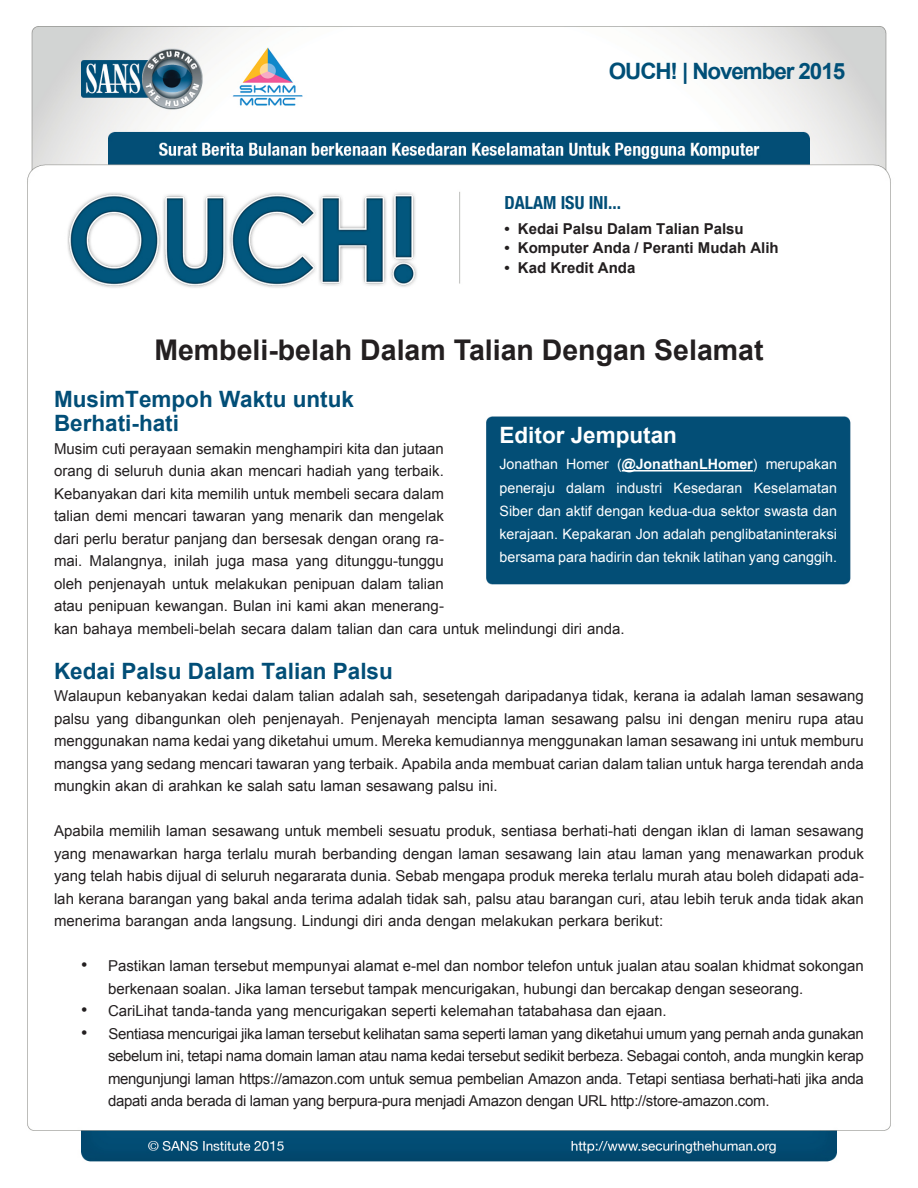
<style>
.page{position:relative;width:918px;height:1188px;background:#fff}
.page>*{position:absolute;margin:0;border:0;box-sizing:border-box;transform-origin:0 0}
.t1{font:700 28.5px "Arial";color:#231f20}
.MainText{font:700 22.5px "Arial";color:#024e77}
.t2{font:700 22.5px "Arial";letter-spacing:-.05em;color:#004f77}
.t3{font:700 22.5px "Arial";color:#fff}
.t4{font:700 condensed 18px "Helvetica Neue";color:#024e77}
.t5{font:18px "Arial";color:#231f20}
.MainText-2{font:15px/22.5px "Arial";color:#231f20;text-align:justify}
.MainText-3{font:15px "Arial";letter-spacing:-.02em;color:#231f20}
.t6{font:700 15px "Arial";color:#231f20}
.t7{font:14.25px/23.2px "Arial";color:#fff}
.t8{font:700 14.25px "Arial";color:#fff}
.s1{font-weight:400}
</style>
<div class="page">
<img style="left:27px;top:26px;width:864px;height:1136px">
<hr style="left:622px;top:470px;width:131px;height:2px;background:#fff">
<p class="t2" style="left:609px;top:56px;width:238px">OUCH! | November 2015</p>
<p class="t4" style="left:504px;top:188px;width:118px">DALAM ISU INI...</p>
<p class="t6" style="left:504px;top:219px;width:7px">•</p>
<p class="t6" style="left:518px;top:219px;width:227px">Kedai Palsu Dalam Talian Palsu</p>
<p class="t6" style="left:504px;top:238px;width:7px">•</p>
<p class="t6" style="left:518px;top:238px;width:262px">Komputer Anda / Peranti Mudah Alih</p>
<p class="t6" style="left:504px;top:258px;width:7px">•</p>
<p class="t6" style="left:518px;top:258px;width:119px">Kad Kredit Anda</p>
<p class="t1" style="left:154px;top:331px;width:611px">Membeli-belah Dalam Talian Dengan Selamat</p>
<p class="MainText" style="left:54px;top:384px;width:302px">MusimTempoh Waktu untuk</p>
<p class="MainText" style="left:54px;top:408px;width:127px">Berhati-hati</p>
<p class="MainText-2" style="left:54px;top:437px;width:391px">Musim cuti perayaan semakin menghampiri kita dan jutaan orang di seluruh dunia akan mencari hadiah yang terbaik.<br>Kebanyakan dari kita memilih untuk membeli secara dalam talian demi mencari tawaran yang menarik dan mengelak</p>
<p class="MainText-2" style="left:336px;top:550px;width:110px">ditunggu-tunggu</p>
<p class="t3" style="left:500px;top:420px;width:179px">Editor Jemputan</p>
<p class="t8" style="left:617px;top:455px;width:142px"><span class="s1">(</span>@JonathanLHomer<span class="s1">)</span></p>
<p class="t7" style="left:500px;top:453px;width:60px">Jonathan</p>
<p class="t7" style="left:566px;top:453px;width:44px">Homer</p>
<p class="t7" style="left:766px;top:453px;width:73px">merupakan</p>
<p class="t7" style="left:500px;top:476px;width:339px">peneraju<br>Siber dan aktif dengan kedua-dua sektor swasta dan kerajaan. Kepakaran Jon adalah penglibataninteraksi bersama para hadirin dan teknik latihan yang canggih.</p>
<p class="t7" style="left:566px;top:476px;width:40px">dalam</p>
<p class="t7" style="left:616px;top:476px;width:47px">industri</p>
<p class="t7" style="left:674px;top:476px;width:70px">Kesedaran</p>
<p class="t7" style="left:754px;top:476px;width:85px">Keselamatan</p>
<p class="MainText-2" style="left:54px;top:527px;width:391px">dari perlu beratur panjang dan bersesak dengan orang ra-</p>
<p class="MainText-2" style="left:54px;top:572px;width:391px">oleh penjenayah untuk melakukan penipuan dalam talian</p>
<p class="MainText-2" style="left:54px;top:617px;width:572px">kan bahaya membeli-belah secara dalam talian dan cara untuk melindungi diri anda.</p>
<p class="MainText-2" style="left:54px;top:550px;width:30px">mai.</p>
<p class="MainText-2" style="left:90px;top:550px;width:79px">Malangnya,</p>
<p class="MainText-2" style="left:174px;top:550px;width:37px">inilah</p>
<p class="MainText-2" style="left:216px;top:550px;width:30px">juga</p>
<p class="MainText-2" style="left:252px;top:550px;width:38px">masa</p>
<p class="MainText-2" style="left:296px;top:550px;width:34px">yang</p>
<p class="MainText-2" style="left:54px;top:595px;width:391px">atau penipuan kewangan. Bulan ini kami akan menerang-</p>
<p class="MainText" style="left:54px;top:656px;width:340px">Kedai Palsu Dalam Talian Palsu</p>
<p class="MainText-2" style="left:54px;top:685px;width:811px">Walaupun kebanyakan kedai dalam talian adalah sah, sesetengah daripadanya tidak, kerana ia adalah laman sesawang palsu yang dibangunkan oleh penjenayah. Penjenayah mencipta laman sesawang palsu ini dengan meniru rupa atau menggunakan nama kedai yang diketahui umum. Mereka kemudiannya menggunakan laman sesawang ini untuk memburu mangsa yang sedang mencari tawaran yang terbaik. Apabila anda membuat carian dalam talian untuk harga terendah anda mungkin akan di arahkan ke salah satu laman sesawang palsu ini.</p>
<p class="MainText-2" style="left:54px;top:820px;width:811px">Apabila memilih laman sesawang untuk membeli sesuatu produk, sentiasa berhati-hati dengan iklan di laman sesawang yang menawarkan harga terlalu murah berbanding dengan laman sesawang lain atau laman yang menawarkan produk</p>
<p class="MainText-2" style="left:54px;top:887px;width:811px">lah kerana barangan yang bakal anda terima adalah tidak sah, palsu atau barangan curi, atau lebih teruk anda tidak akan</p>
<p class="MainText-2" style="left:54px;top:865px;width:811px">yang telah habis dijual di seluruh negararata dunia. Sebab mengapa produk mereka terlalu murah atau boleh didapati ada-</p>
<p class="MainText-2" style="left:54px;top:910px;width:611px">menerima barangan anda langsung. Lindungi diri anda dengan melakukan perkara berikut:</p>
<p class="MainText-2" style="left:108px;top:955px;width:757px">Pastikan laman tersebut mempunyai alamat -e mel dan nombor telefon untuk jualan atau soalan khidmat sokongan</p>
<p class="t5" style="left:81px;top:953px;width:8px">•</p>
<p class="t5" style="left:81px;top:998px;width:8px">•</p>
<p class="t5" style="left:81px;top:1021px;width:8px">•</p>
<p class="MainText-2" style="left:108px;top:977px;width:697px">berkenaan soalan. Jika laman tersebut tampak mencurigakan, hubungi dan bercakap dengan seseorang.</p>
<p class="MainText-2" style="left:108px;top:1000px;width:560px">CariLihat tanda-tanda yang mencurigakan seperti kelemahan tatabahasa dan ejaan.</p>
<p class="MainText-3" style="left:108px;top:1024px;width:757px">Sentiasa mencurigai jika laman tersebut kelihatan sama seperti laman yang diketahui umum yang pernah anda gunakan</p>
<p class="MainText-2" style="left:108px;top:1045px;width:757px">sebelum ini, tetapi nama domain laman atau nama kedai tersebut sedikit berbeza. Sebagai contoh, anda mungkin kerap mengunjungi laman https://amazon.com untuk semua pembelian Amazon anda. Tetapi sentiasa berhati-hati jika anda dapati anda berada di laman yang berpura-pura menjadi Amazon dengan URL http://store-amazon.com.</p>
</div>
